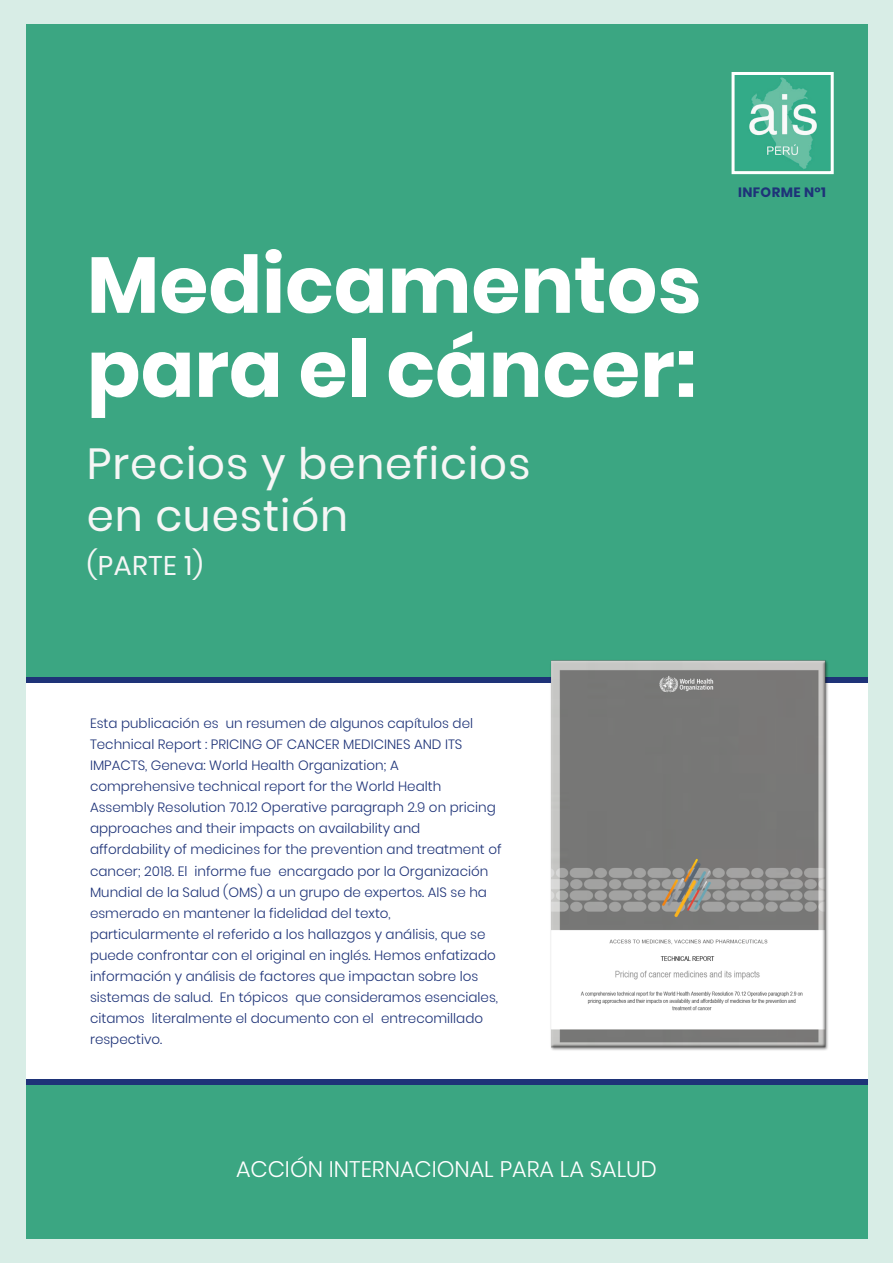
<style>
.page{position:relative;width:893px;height:1263px;background:#d8ede6}
.page>*{position:absolute;margin:0;border:0;box-sizing:border-box;transform-origin:0 0}
.t1{font:700 79.35px/84px "Poppins";color:#fff}
.t2{font:43.5px/52.2px "Poppins";letter-spacing:.02em;color:#f6f6f6}
.t3{font:27px "Poppins";letter-spacing:.02em;color:#f6f6f6}
.t4{font:300 22.5px "Poppins";color:#fff}
.t5{font:300 13.5px/21px "Poppins";color:#1e3378}
.t6{font:700 13.5px "Poppins";letter-spacing:.03em;color:#1e3378}
</style>
<div class="page">
<div style="left:26px;top:24px;width:841px;height:1215px;background:#3ba682"></div>
<div style="left:26px;top:682px;width:841px;height:399px;background:#fff"></div>
<div style="left:26px;top:677px;width:841px;height:6px;background:#1e3378"></div>
<div style="left:26px;top:1079px;width:841px;height:6px;background:#1e3378"></div>
<img style="left:550px;top:660px;width:278px;height:391px">
<svg style="left:731px;top:72px;width:103px;height:103px"></svg>
<p class="t1" style="left:87px;top:243px;width:616px">Medicamentos para el cáncer:</p>
<p class="t2" style="left:87px;top:438px;width:445px">Precios y beneficios en cuestión</p>
<p class="t3" style="left:87px;top:550px;width:118px">(PARTE 1)</p>
<p class="t6" style="left:738px;top:185px;width:89px">INFORME N°1</p>
<p class="t5" style="left:90px;top:713px;width:413px">Esta publicación es un resumen de algunos capítulos del Technical Report : PRICING OF CANCER MEDICINES AND ITS IMPACTS, Geneva: World Health Organization; A comprehensive technical report for the World Health Assembly Resolution 70.12 Operative paragraph 2.9 on pricing approaches and their impacts on availability and affordability of medicines for the prevention and treatment of cancer; 2018. El informe fue encargado por la Organización Mundial de la Salud (OMS) a un grupo de expertos. AIS se ha esmerado en mantener la fidelidad del texto, particularmente el referido a los hallazgos y análisis, que se puede confrontar con el original en inglés. Hemos enfatizado información y análisis de factores que impactan sobre los sistemas de salud. En tópicos que consideramos esenciales, citamos literalmente el documento con el entrecomillado respectivo.</p>
<p class="t4" style="left:236px;top:1156px;width:422px">ACCIÓN INTERNACIONAL PARA LA SALUD</p>
</div>
